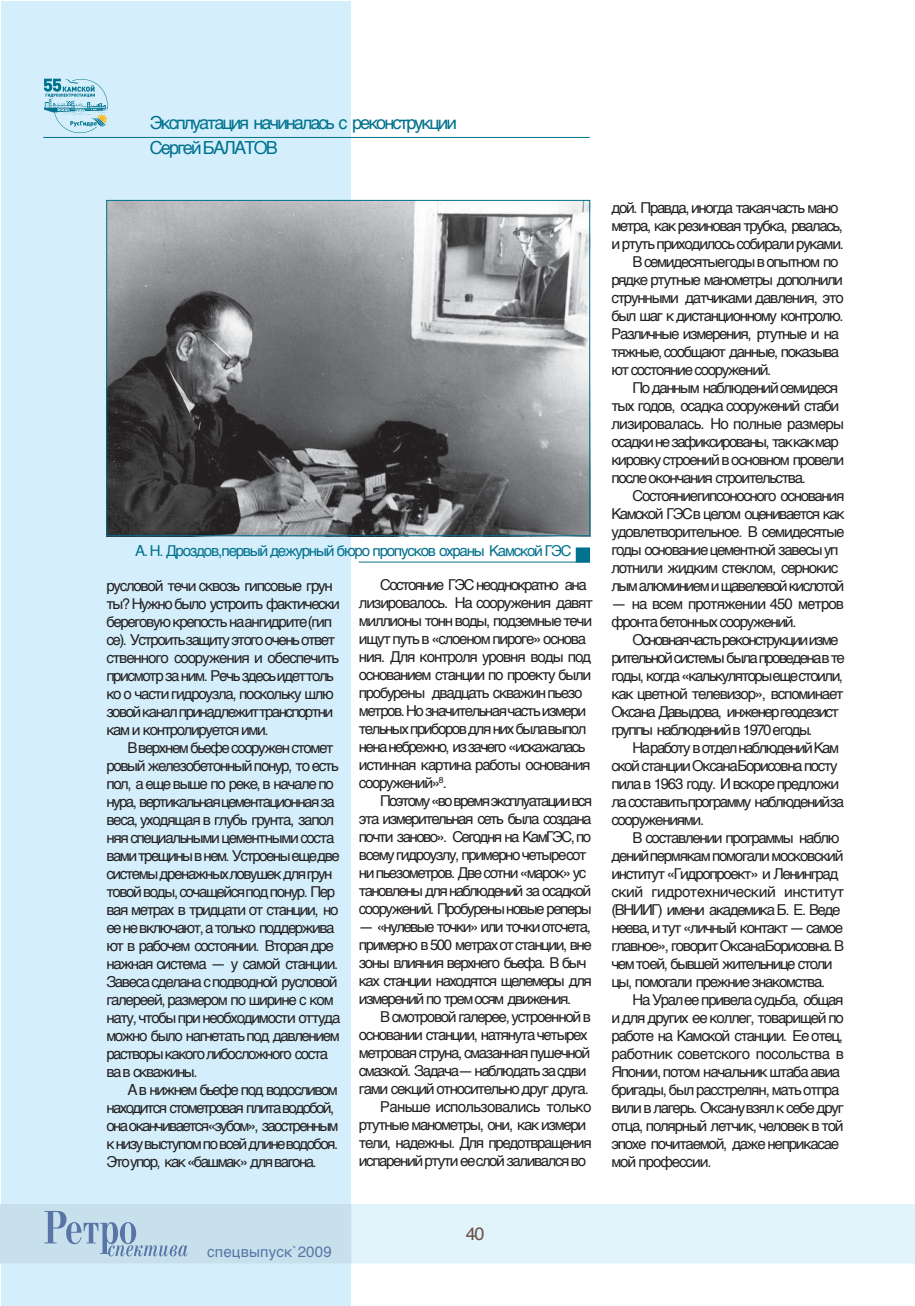
<style>
.page{position:relative;width:915px;height:1306px;background:#fff}
.page>*{position:absolute;margin:0;border:0;box-sizing:border-box;transform-origin:0 0}
.t1{font:18px/25px "Helvetica";letter-spacing:-.11em;color:#00718e}
.t2{font:18px "Helvetica";color:#6b4f46}
.t3{font:15px/18px "Helvetica";letter-spacing:-.09em;color:#231f20}
.t4{font:15px "Helvetica";letter-spacing:-.08em;color:#00718e}
.t5{font:15px "Helvetica";letter-spacing:-.055em;color:#231f20}
.t6{font:15px "Helvetica";letter-spacing:-.045em;color:#231f20}
.t7{font:15px "Helvetica";letter-spacing:.015em;color:#5975a7}
</style>
<div class="page">
<div style="left:1px;top:1px;width:349px;height:1304px;background:#d4effb"></div>
<svg style="left:44px;top:79px;width:64px;height:54px"></svg>
<div style="left:1px;top:1204px;width:912px;height:58px;background:#e1f4fc"></div>
<div style="left:0;top:1203px;width:914px;height:60px;border:2px solid #e1f4fc"></div>
<div style="left:1px;top:1204px;width:349px;height:58px;background:#c7e0ec"></div>
<div style="left:0;top:1203px;width:351px;height:60px;border:2px solid #c7e0ec"></div>
<svg style="left:44px;top:1211px;width:144px;height:45px"></svg>
<hr style="left:43px;top:137px;width:546px;height:1px;background:#00718e">
<div style="left:575px;top:547px;width:15px;height:15px;background:#00718e"></div>
<hr style="left:358px;top:561px;width:232px;height:1px;background:#00718e">
<img style="left:108px;top:202px;width:480px;height:332px">
<div style="left:106px;top:200px;width:484px;height:336px;border:1px solid #00718e"></div>
<p class="t1" style="left:150px;top:112px;width:308px">Эксплуатация начиналась с реконструкции<br>Сергей БАЛАТОВ</p>
<p class="t4" style="left:135px;top:545px;width:438px">А. Н. Дроздов, первый дежурный бюро пропусков охраны Камской ГЭС</p>
<p class="t3" style="left:106px;top:578px;width:235px">русловой течи сквозь гипсовые грун ты? Нужно было устроить фактически береговую крепость на ангидрите (гип се). Устроить защиту этого очень ответ ственного сооружения и обеспечить присмотр за ним. Речь здесь идет толь ко о части гидроузла, поскольку шлю зовой канал принадлежит транспортни кам и контролируется ими.</p>
<p class="t3" style="left:106px;top:740px;width:235px;text-indent:21px">В верхнем бьефе сооружен стомет ровый железобетонный понур, то есть пол, а еще выше по реке, в начале по нура, вертикальная цементационная за веса, уходящая в глубь грунта, запол няя специальными цементными соста вами трещины в нем. Устроены еще две системы дренажных ловушек для грун товой воды, сочащейся под понур. Пер вая метрах в тридцати от станции, но ее не включают, а только поддержива ют в рабочем состоянии. Вторая дре нажная система — у самой станции.<br>Завеса сделана с подводной русловой галереей, размером по ширине с ком нату, чтобы при необходимости оттуда можно было нагнетать под давлением растворы какого либо сложного соста ва в скважины.</p>
<p class="t3" style="left:106px;top:1082px;width:234px;text-indent:21px">А в нижнем бьефе под водосливом находится стометровая плитаводобой, она оканчивается «зубом», заостренным к низу выступом по всей длине водобоя.<br>Это упор, как «башмак» для вагона.</p>
<p class="t3" style="left:359px;top:576px;width:235px;text-indent:21px">Состояние ГЭС неоднократно ана лизировалось. На сооружения давят миллионы тонн воды, подземные течи ищут путь в «слоеном пироге» основа ния. Для контроля уровня воды под основанием станции по проекту были пробурены двадцать скважин пьезо метров. Но значительная часть измери тельных приборов для них была выпол нена небрежно, изза чего «искажалась истинная картина работы основания сооружений»<sup>8</sup>.</p>
<p class="t3" style="left:359px;top:792px;width:235px;text-indent:21px">Поэтому «во время эксплуатации вся эта измерительная сеть была создана почти заново». Сегодня на КамГЭС, по всему гидроузлу, примерно четыре сот ни пьезометров. Две сотни «марок» ус тановлены для наблюдений за осадкой сооружений. Пробурены новые реперы</p>
<p class="t3" style="left:359px;top:918px;width:234px">— «нулевые точки» или точки отсчета, примерно в 500 метрах от станции, вне зоны влияния верхнего бьефа. В быч ках станции находятся щелемеры для измерений по трем осям движения.</p>
<p class="t3" style="left:380px;top:1008px;width:212px">В смотровой галерее, устроенной в</p>
<p class="t3" style="left:359px;top:1026px;width:230px">основании станции, натянута четырех</p>
<p class="t3" style="left:359px;top:1044px;width:233px">метровая струна, смазанная пушечной</p>
<p class="t3" style="left:359px;top:1062px;width:229px">смазкой. Задача — наблюдать за сдви</p>
<p class="t3" style="left:359px;top:1080px;width:231px">гами секций относительно друг друга.</p>
<p class="t6" style="left:380px;top:1100px;width:213px">Раньше использовались только</p>
<p class="t3" style="left:359px;top:1116px;width:229px">ртутные манометры, они, как измери</p>
<p class="t3" style="left:359px;top:1134px;width:234px">тели, надежны. Для предотвращения</p>
<p class="t3" style="left:359px;top:1152px;width:229px">испарений ртути ее слой заливался во</p>
<p class="t3" style="left:611px;top:199px;width:228px">дой. Правда, иногда такая часть мано</p>
<p class="t3" style="left:611px;top:217px;width:233px">метра, как резиновая трубка, рвалась,</p>
<p class="t3" style="left:611px;top:235px;width:234px">и ртуть приходилось собирали руками.</p>
<p class="t3" style="left:632px;top:253px;width:207px">В семидесятые годы в опытном по</p>
<p class="t3" style="left:611px;top:271px;width:233px">рядке ртутные манометры дополнили</p>
<p class="t3" style="left:611px;top:289px;width:234px">струнными датчиками давления, это</p>
<p class="t3" style="left:611px;top:307px;width:234px">был шаг к дистанционному контролю.</p>
<p class="t3" style="left:611px;top:325px;width:229px">Различные измерения, ртутные и на</p>
<p class="t3" style="left:611px;top:343px;width:229px">тяжные, сообщают данные, показыва</p>
<p class="t3" style="left:611px;top:361px;width:161px">ют состояние сооружений.</p>
<p class="t3" style="left:632px;top:379px;width:207px">По данным наблюдений семидеся</p>
<p class="t3" style="left:611px;top:397px;width:229px">тых годов, осадка сооружений стаби</p>
<p class="t5" style="left:611px;top:417px;width:234px">лизировалась. Но полные размеры</p>
<p class="t3" style="left:611px;top:433px;width:229px">осадки не зафиксированы, так как мар</p>
<p class="t3" style="left:611px;top:451px;width:234px">кировку строений в основном провели</p>
<p class="t3" style="left:611px;top:469px;width:196px">после окончания строительства.</p>
<p class="t3" style="left:632px;top:487px;width:213px">Состояние гипсоносного основания</p>
<p class="t3" style="left:611px;top:505px;width:235px">Камской ГЭС в целом оценивается как</p>
<p class="t3" style="left:611px;top:523px;width:235px">удовлетворительное. В семидесятые</p>
<p class="t3" style="left:611px;top:541px;width:229px">годы основание цементной завесы уп</p>
<p class="t3" style="left:611px;top:559px;width:228px">лотнили жидким стеклом, сернокис</p>
<p class="t3" style="left:611px;top:577px;width:234px">лым алюминием и щавелевой кислотой</p>
<p class="t3" style="left:611px;top:595px;width:234px">— на всем протяжении 450 метров фронта бетонных сооружений.</p>
<p class="t3" style="left:611px;top:631px;width:235px;text-indent:21px">Основная часть реконструкции изме рительной системы была проведена в те годы, когда «калькуляторы еще стоили, как цветной телевизор», вспоминает Оксана Давыдова, инженер геодезист группы наблюдений в 1970 е годы.</p>
<p class="t3" style="left:611px;top:739px;width:234px;text-indent:21px">На работу в отдел наблюдений Кам ской станции Оксана Борисовна посту пила в 1963 году. И вскоре предложи ла составить программу наблюдений за сооружениями.</p>
<p class="t3" style="left:611px;top:829px;width:234px;text-indent:21px">В составлении программы наблю дений пермякам помогали московский институт «Гидропроект» и Ленинград ский гидротехнический институт (ВНИИГ) имени академика Б. Е. Веде неева, и тут «личный контакт — самое главное», говорит Оксана Борисовна. В чем то ей, бывшей жительнице столи цы, помогали прежние знакомства.</p>
<p class="t3" style="left:611px;top:991px;width:234px;text-indent:21px">На Урал ее привела судьба, общая и для других ее коллег, товарищей по работе на Камской станции. Ее отец, работник советского посольства в Японии, потом начальник штаба авиа бригады, был расстрелян, мать отпра вили в лагерь. Оксану взял к себе друг отца, полярный летчик, человек в той эпохе почитаемой, даже неприкасае мой профессии.</p>
<p class="t7" style="left:207px;top:1245px;width:126px">спецвыпуск`2009</p>
<p class="t2" style="left:465px;top:1226px;width:20px">40</p>
</div>
